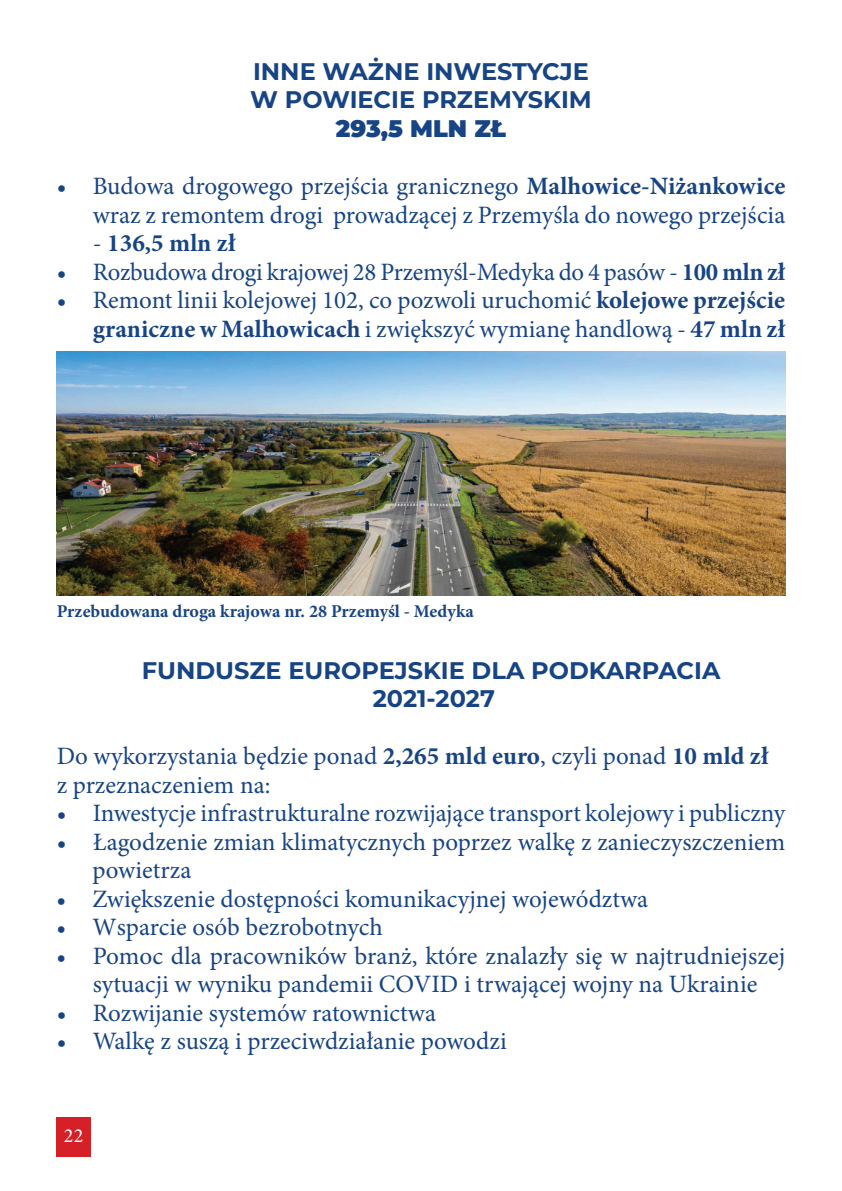
<style>
.page{position:relative;width:842px;height:1191px;background:#fff}
.page>*{position:absolute;margin:0;border:0;box-sizing:border-box;transform-origin:0 0}
.t1{font:25px/28.4px "Minion Pro";color:#174484;text-align:right}
.t2{font:700 25px "Minion Pro";color:#174484}
.t3{font:700 24px/28.4px "Montserrat";color:#174484}
.t4{font:900 24px "Montserrat";color:#174484}
.t5{font:20px "Minion Pro";color:#fff}
.t6{font:700 18px "Minion Pro";color:#174484}
.s1{font-weight:700}
.s2{font-weight:400}
</style>
<div class="page">
<div style="left:57px;top:1117px;width:34px;height:40px;background:#d52027"></div>
<img style="left:57px;top:351px;width:728px;height:244px">
<p class="t3" style="left:250px;top:56px;width:343px">INNE WAŻNE INWESTYCJE<br>W POWIECIE PRZEMYSKIM</p>
<p class="t4" style="left:336px;top:110px;width:172px">293,5 MLN ZŁ</p>
<p class="t1" style="left:57px;top:172px;width:730px">• Budowa drogowego przejścia granicznego <span class="s1">Malhowice-Niżankowice </span>wraz z remontem drogi prowadzącej z Przemyśla do nowego przejścia</p>
<p class="t2" style="left:93px;top:225px;width:144px"><span class="s2">-</span> 136,5 mln zł</p>
<p class="t1" style="left:57px;top:257px;width:730px">• Rozbudowa drogi krajowej 28 Przemyśl-Medyka do 4 pasów - <span class="s1">100 mln zł</span></p>
<p class="t1" style="left:57px;top:286px;width:730px">• Remont linii kolejowej 102, co pozwoli uruchomić <span class="s1">kolejowe przejście graniczne w Malhowicach</span> i zwiększyć wymianę handlową - <span class="s1">47 mln zł</span></p>
<p class="t6" style="left:57px;top:598px;width:419px">Przebudowana droga krajowa nr. 28 Przemyśl - Medyka</p>
<p class="t3" style="left:142px;top:655px;width:580px;text-align:center">FUNDUSZE EUROPEJSKIE DLA PODKARPACIA<br>2021-2027</p>
<p class="t1" style="left:57px;top:742px;width:713px;text-align:left">Do wykorzystania będzie ponad <span class="s1">2,265 mld euro</span>, czyli ponad <span class="s1">10 mld zł </span>z przeznaczeniem na:</p>
<p class="t1" style="left:57px;top:799px;width:730px">• Inwestycje infrastrukturalne rozwijające transport kolejowy i publiczny</p>
<p class="t1" style="left:93px;top:827px;width:694px;text-align:left;text-indent:-36px">• Łagodzenie zmian klimatycznych poprzez walkę z zanieczyszczeniem powietrza</p>
<p class="t1" style="left:57px;top:884px;width:593px">• Zwiększenie dostępności komunikacyjnej województwa</p>
<p class="t1" style="left:57px;top:913px;width:327px">• Wsparcie osób bezrobotnych</p>
<p class="t1" style="left:57px;top:941px;width:730px;text-align:center">• Pomoc dla pracowników branż, które znalazły się w najtrudniejszej sytuacji w wyniku pandemii COVID i trwającej wojny na Ukrainie</p>
<p class="t1" style="left:57px;top:998px;width:381px">• Rozwijanie systemów ratownictwa</p>
<p class="t1" style="left:57px;top:1027px;width:451px">• Walkę z suszą i przeciwdziałanie powodzi</p>
<p class="t5" style="left:64px;top:1122px;width:21px">22</p>
</div>
